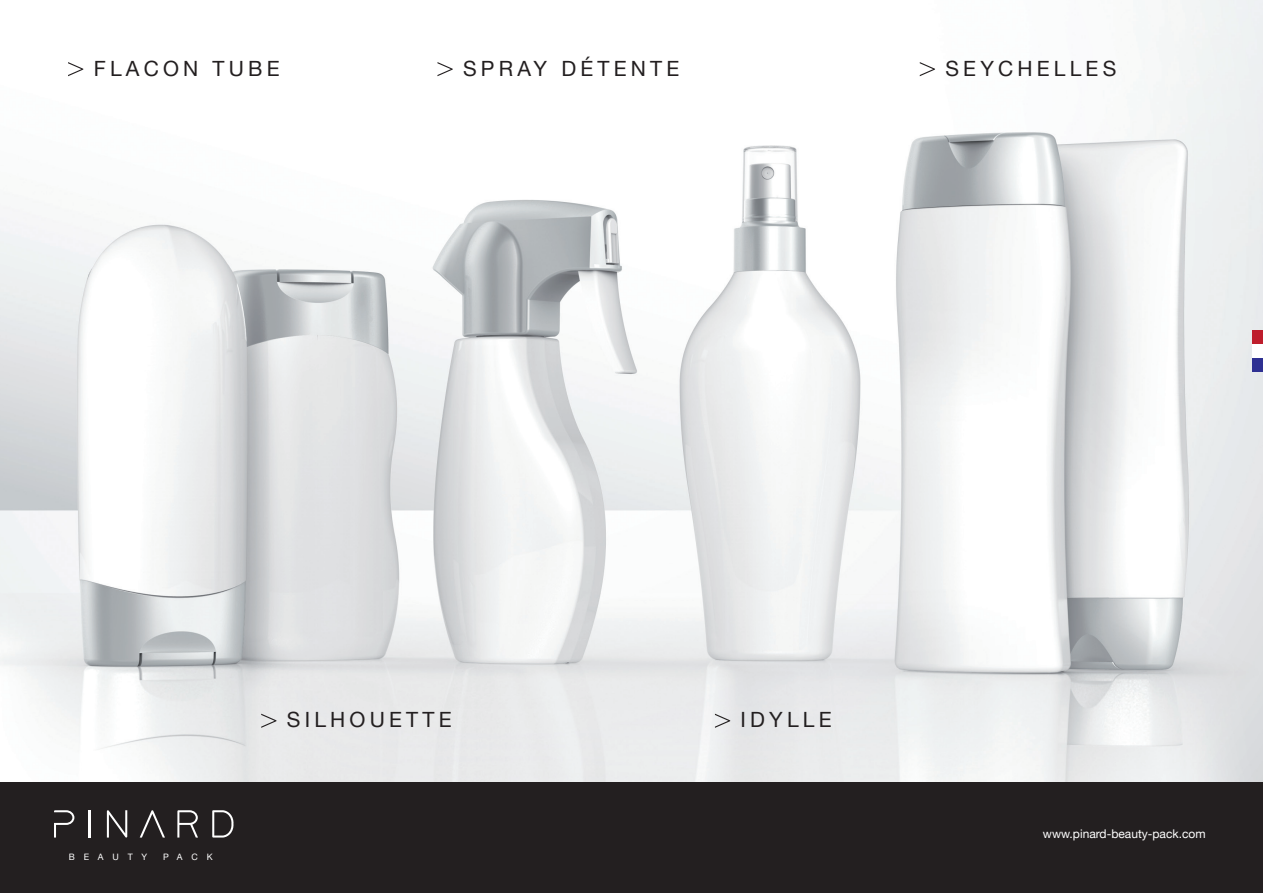
<style>
.page{position:relative;width:1263px;height:893px;background:#fff}
.page>*{position:absolute;margin:0;border:0;box-sizing:border-box;transform-origin:0 0}
.t1{font:21px "Helvetica Neue";letter-spacing:.2em;color:#231f20}
.t2{font:12px "Helvetica Neue";color:#fff}
.t3{font:8.85px "Helvetica Neue";letter-spacing:1em;color:#fff}
</style>
<div class="page">
<img style="left:0;top:0;width:1263px;height:782px">
<div style="left:0;top:782px;width:1263px;height:111px;background:#231f20"></div>
<hr style="left:89px;top:810px;width:2px;height:27px;background:#fff">
<svg style="left:107px;top:810px;width:20px;height:28px"></svg>
<svg style="left:140px;top:810px;width:25px;height:27px"></svg>
<svg style="left:177px;top:810px;width:21px;height:27px"></svg>
<svg style="left:212px;top:810px;width:22px;height:27px"></svg>
<svg style="left:54px;top:810px;width:20px;height:27px"></svg>
<div style="left:1252px;top:358px;width:11px;height:14px;background:#2e3092"></div>
<div style="left:1252px;top:344px;width:11px;height:14px;background:#fff"></div>
<div style="left:1252px;top:331px;width:11px;height:13px;background:#be1d2c"></div>
<svg style="left:68px;top:62px;width:15px;height:14px"></svg>
<svg style="left:261px;top:714px;width:15px;height:14px"></svg>
<svg style="left:715px;top:714px;width:15px;height:14px"></svg>
<svg style="left:437px;top:62px;width:16px;height:14px"></svg>
<svg style="left:920px;top:62px;width:15px;height:14px"></svg>
<p class="t1" style="left:94px;top:53px;width:187px">FLACON TUBE</p>
<p class="t1" style="left:463px;top:53px;width:218px">SPRAY DÉTENTE</p>
<p class="t1" style="left:945px;top:53px;width:172px">SEYCHELLES</p>
<p class="t3" style="left:69px;top:850px;width:80px">BEAUTY</p>
<p class="t3" style="left:163px;top:850px;width:51px">PACK</p>
<p class="t1" style="left:287px;top:705px;width:166px">SILHOUETTE</p>
<p class="t1" style="left:741px;top:705px;width:93px">IDYLLE</p>
<p class="t2" style="left:1043px;top:825px;width:164px">www.pinard-beauty-pack.com</p>
</div>
